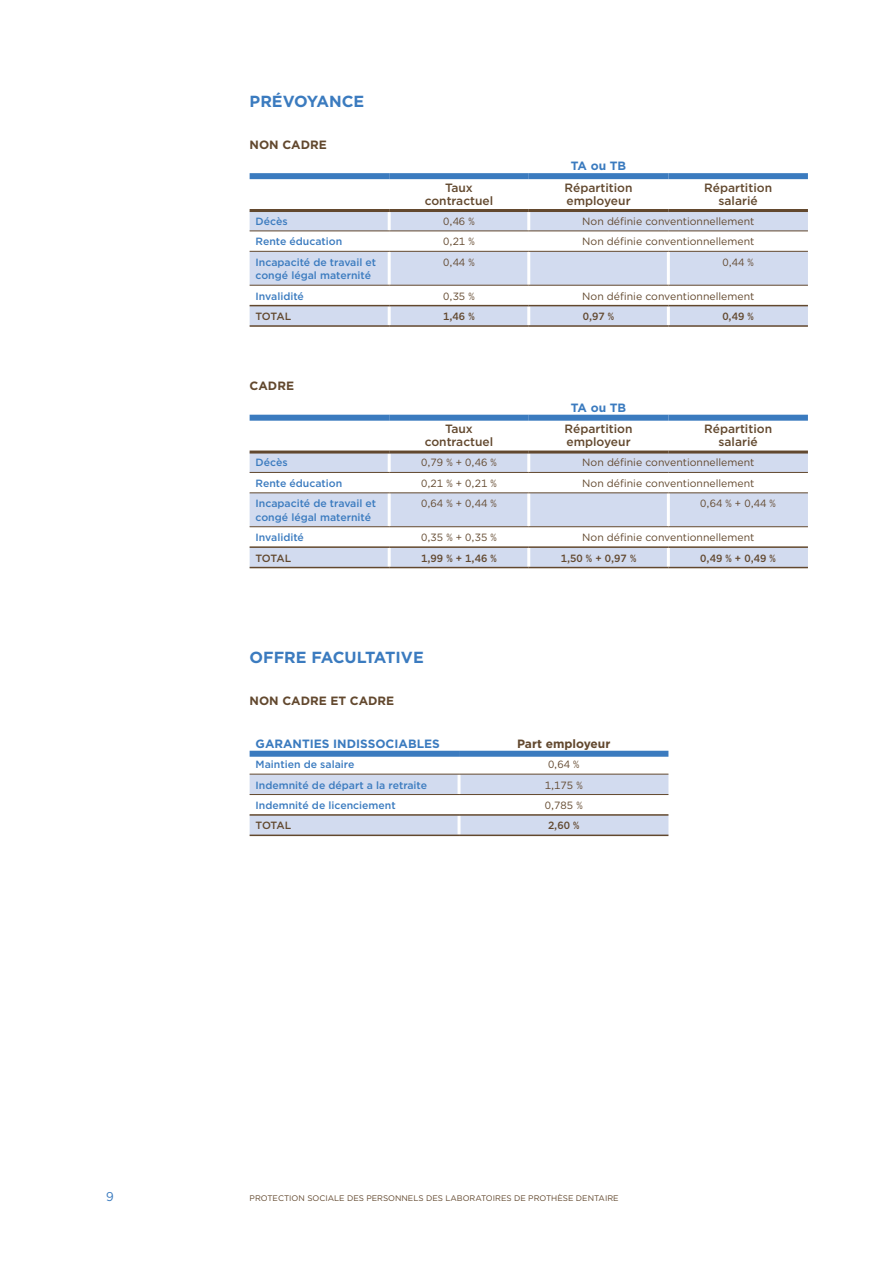
<style>
.page{position:relative;width:893px;height:1263px;background:#fff}
.page>*{position:absolute;margin:0;border:0;box-sizing:border-box;transform-origin:0 0}
.t1{font:700 16.05px "Gotham";color:#3b7bbf}
.t2{font:12.75px "Gotham";color:#3b7bbf}
.t3{font:500 12px/12.8px "Gotham";color:#62482e;text-align:center}
.t4{font:700 12px "Gotham";color:#62482e}
.t5{font:700 12px "Gotham";color:#3b7bbf}
.t6{font:10.5px "Gotham";color:#62482e}
.t7{font:500 10.5px/13.5px "Gotham";color:#3b7bbf}
.t8{font:500 10.5px "Gotham";color:#62482e}
.t9{font:8.1px "Gotham";color:#62482e}
</style>
<div class="page">
<svg style="left:250px;top:212px;width:558px;height:113px;fill:#d2dbef"></svg>
<hr style="left:388px;top:212px;width:3px;height:19px;background:#fff">
<hr style="left:527px;top:212px;width:3px;height:19px;background:#fff">
<hr style="left:388px;top:231px;width:3px;height:20px;background:#fff">
<hr style="left:527px;top:231px;width:3px;height:20px;background:#fff">
<hr style="left:388px;top:251px;width:3px;height:34px;background:#fff">
<hr style="left:527px;top:251px;width:3px;height:34px;background:#fff">
<hr style="left:667px;top:251px;width:3px;height:34px;background:#fff">
<hr style="left:388px;top:285px;width:3px;height:20px;background:#fff">
<hr style="left:527px;top:285px;width:3px;height:20px;background:#fff">
<hr style="left:388px;top:306px;width:3px;height:19px;background:#fff">
<hr style="left:527px;top:306px;width:3px;height:19px;background:#fff">
<hr style="left:667px;top:306px;width:3px;height:19px;background:#fff">
<div style="left:250px;top:173px;width:139px;height:6px;background:#3b7bbf"></div>
<div style="left:389px;top:173px;width:140px;height:6px;background:#3b7bbf"></div>
<div style="left:529px;top:173px;width:139px;height:6px;background:#3b7bbf"></div>
<div style="left:668px;top:173px;width:140px;height:6px;background:#3b7bbf"></div>
<hr style="left:250px;top:209px;width:139px;height:3px;background:#62482e">
<hr style="left:389px;top:209px;width:140px;height:3px;background:#62482e">
<hr style="left:529px;top:209px;width:139px;height:3px;background:#62482e">
<hr style="left:668px;top:209px;width:140px;height:3px;background:#62482e">
<hr style="left:250px;top:231px;width:139px;height:1px;background:#62482e">
<hr style="left:389px;top:231px;width:140px;height:1px;background:#62482e">
<hr style="left:529px;top:231px;width:139px;height:1px;background:#62482e">
<hr style="left:668px;top:231px;width:140px;height:1px;background:#62482e">
<hr style="left:250px;top:251px;width:139px;height:1px;background:#62482e">
<hr style="left:389px;top:251px;width:140px;height:1px;background:#62482e">
<hr style="left:529px;top:251px;width:139px;height:1px;background:#62482e">
<hr style="left:668px;top:251px;width:140px;height:1px;background:#62482e">
<hr style="left:250px;top:285px;width:139px;height:1px;background:#62482e">
<hr style="left:389px;top:285px;width:140px;height:1px;background:#62482e">
<hr style="left:529px;top:285px;width:139px;height:1px;background:#62482e">
<hr style="left:668px;top:285px;width:140px;height:1px;background:#62482e">
<hr style="left:250px;top:305px;width:139px;height:1px;background:#62482e">
<hr style="left:250px;top:325px;width:139px;height:2px;background:#62482e">
<hr style="left:389px;top:305px;width:140px;height:1px;background:#62482e">
<hr style="left:529px;top:305px;width:139px;height:1px;background:#62482e">
<hr style="left:389px;top:325px;width:140px;height:2px;background:#62482e">
<hr style="left:529px;top:325px;width:139px;height:2px;background:#62482e">
<hr style="left:668px;top:305px;width:140px;height:1px;background:#62482e">
<hr style="left:668px;top:325px;width:140px;height:2px;background:#62482e">
<svg style="left:250px;top:453px;width:558px;height:114px;fill:#d2dbef"></svg>
<hr style="left:388px;top:453px;width:3px;height:19px;background:#fff">
<hr style="left:527px;top:453px;width:3px;height:19px;background:#fff">
<hr style="left:388px;top:473px;width:3px;height:20px;background:#fff">
<hr style="left:527px;top:473px;width:3px;height:20px;background:#fff">
<hr style="left:388px;top:493px;width:3px;height:33px;background:#fff">
<hr style="left:527px;top:493px;width:3px;height:33px;background:#fff">
<hr style="left:667px;top:493px;width:3px;height:33px;background:#fff">
<hr style="left:388px;top:527px;width:3px;height:19px;background:#fff">
<hr style="left:527px;top:527px;width:3px;height:19px;background:#fff">
<hr style="left:388px;top:548px;width:3px;height:19px;background:#fff">
<hr style="left:527px;top:548px;width:3px;height:19px;background:#fff">
<hr style="left:667px;top:548px;width:3px;height:19px;background:#fff">
<div style="left:250px;top:415px;width:139px;height:6px;background:#3b7bbf"></div>
<div style="left:389px;top:415px;width:140px;height:6px;background:#3b7bbf"></div>
<div style="left:529px;top:415px;width:139px;height:6px;background:#3b7bbf"></div>
<div style="left:668px;top:415px;width:140px;height:6px;background:#3b7bbf"></div>
<hr style="left:250px;top:450px;width:139px;height:3px;background:#62482e">
<hr style="left:389px;top:450px;width:140px;height:3px;background:#62482e">
<hr style="left:529px;top:450px;width:139px;height:3px;background:#62482e">
<hr style="left:668px;top:450px;width:140px;height:3px;background:#62482e">
<hr style="left:250px;top:472px;width:139px;height:1px;background:#62482e">
<hr style="left:389px;top:472px;width:140px;height:1px;background:#62482e">
<hr style="left:529px;top:472px;width:139px;height:1px;background:#62482e">
<hr style="left:668px;top:472px;width:140px;height:1px;background:#62482e">
<hr style="left:250px;top:493px;width:139px;height:1px;background:#62482e">
<hr style="left:389px;top:493px;width:140px;height:1px;background:#62482e">
<hr style="left:529px;top:493px;width:139px;height:1px;background:#62482e">
<hr style="left:668px;top:493px;width:140px;height:1px;background:#62482e">
<hr style="left:250px;top:526px;width:139px;height:1px;background:#62482e">
<hr style="left:389px;top:526px;width:140px;height:1px;background:#62482e">
<hr style="left:529px;top:526px;width:139px;height:1px;background:#62482e">
<hr style="left:668px;top:526px;width:140px;height:1px;background:#62482e">
<hr style="left:250px;top:546px;width:139px;height:2px;background:#62482e">
<hr style="left:250px;top:567px;width:139px;height:1px;background:#62482e">
<hr style="left:389px;top:546px;width:140px;height:2px;background:#62482e">
<hr style="left:529px;top:546px;width:139px;height:2px;background:#62482e">
<hr style="left:389px;top:567px;width:140px;height:1px;background:#62482e">
<hr style="left:529px;top:567px;width:139px;height:1px;background:#62482e">
<hr style="left:668px;top:546px;width:140px;height:2px;background:#62482e">
<hr style="left:668px;top:567px;width:140px;height:1px;background:#62482e">
<svg style="left:250px;top:773px;width:418px;height:61px"></svg>
<div style="left:250px;top:751px;width:209px;height:6px;background:#3b7bbf"></div>
<div style="left:459px;top:751px;width:209px;height:6px;background:#3b7bbf"></div>
<hr style="left:250px;top:774px;width:209px;height:1px;background:#62482e">
<hr style="left:459px;top:774px;width:209px;height:1px;background:#62482e">
<hr style="left:250px;top:794px;width:209px;height:1px;background:#62482e">
<hr style="left:459px;top:794px;width:209px;height:1px;background:#62482e">
<hr style="left:250px;top:814px;width:209px;height:2px;background:#62482e">
<hr style="left:250px;top:834px;width:209px;height:2px;background:#62482e">
<hr style="left:459px;top:814px;width:209px;height:2px;background:#62482e">
<hr style="left:459px;top:834px;width:209px;height:2px;background:#62482e">
<h1 class="t1" style="left:250px;top:90px;width:116px">PRÉVOYANCE</h1>
<p class="t4" style="left:250px;top:136px;width:79px">NON CADRE</p>
<p class="t5" style="left:571px;top:158px;width:57px">TA ou TB</p>
<p class="t3" style="left:425px;top:181px;width:70px">Taux contractuel</p>
<p class="t3" style="left:565px;top:181px;width:69px;text-align:left">Répartition employeur</p>
<p class="t3" style="left:704px;top:181px;width:69px">Répartition salarié</p>
<p class="t7" style="left:256px;top:214px;width:33px">Décès</p>
<p class="t6" style="left:443px;top:214px;width:33px">0,46 %</p>
<p class="t6" style="left:582px;top:214px;width:174px">Non définie conventionnellement</p>
<p class="t7" style="left:256px;top:235px;width:88px">Rente éducation</p>
<p class="t6" style="left:443px;top:235px;width:33px">0,21 %</p>
<p class="t6" style="left:582px;top:235px;width:174px">Non définie conventionnellement</p>
<p class="t7" style="left:256px;top:255px;width:122px">Incapacité de travail et congé légal maternité</p>
<p class="t6" style="left:443px;top:255px;width:33px">0,44 %</p>
<p class="t6" style="left:722px;top:255px;width:33px">0,44 %</p>
<p class="t7" style="left:256px;top:289px;width:50px">Invalidité</p>
<p class="t6" style="left:443px;top:289px;width:33px">0,35 %</p>
<p class="t6" style="left:582px;top:289px;width:174px">Non définie conventionnellement</p>
<p class="t8" style="left:256px;top:309px;width:37px">TOTAL</p>
<p class="t8" style="left:443px;top:309px;width:33px">1,46 %</p>
<p class="t8" style="left:583px;top:309px;width:33px">0,97 %</p>
<p class="t8" style="left:722px;top:309px;width:33px">0,49 %</p>
<p class="t4" style="left:250px;top:378px;width:46px">CADRE</p>
<p class="t5" style="left:571px;top:399px;width:57px">TA ou TB</p>
<p class="t3" style="left:425px;top:422px;width:70px">Taux contractuel</p>
<p class="t3" style="left:565px;top:422px;width:69px;text-align:left">Répartition employeur</p>
<p class="t3" style="left:704px;top:422px;width:69px">Répartition salarié</p>
<p class="t7" style="left:256px;top:456px;width:33px">Décès</p>
<p class="t6" style="left:421px;top:456px;width:77px">0,79 % + 0,46 %</p>
<p class="t6" style="left:582px;top:456px;width:174px">Non définie conventionnellement</p>
<p class="t7" style="left:256px;top:476px;width:88px">Rente éducation</p>
<p class="t6" style="left:421px;top:476px;width:77px">0,21 % + 0,21 %</p>
<p class="t6" style="left:582px;top:476px;width:174px">Non définie conventionnellement</p>
<p class="t7" style="left:256px;top:497px;width:122px">Incapacité de travail et congé légal maternité</p>
<p class="t6" style="left:421px;top:497px;width:77px">0,64 % + 0,44 %</p>
<p class="t6" style="left:700px;top:497px;width:77px">0,64 % + 0,44 %</p>
<p class="t7" style="left:256px;top:530px;width:50px">Invalidité</p>
<p class="t6" style="left:421px;top:531px;width:77px">0,35 % + 0,35 %</p>
<p class="t6" style="left:582px;top:531px;width:174px">Non définie conventionnellement</p>
<p class="t8" style="left:256px;top:551px;width:37px">TOTAL</p>
<p class="t8" style="left:421px;top:551px;width:77px">1,99 % + 1,46 %</p>
<p class="t8" style="left:561px;top:551px;width:77px">1,50 % + 0,97 %</p>
<p class="t8" style="left:700px;top:551px;width:77px">0,49 % + 0,49 %</p>
<h1 class="t1" style="left:250px;top:647px;width:176px">OFFRE FACULTATIVE</h1>
<p class="t4" style="left:250px;top:693px;width:146px">NON CADRE ET CADRE</p>
<p class="t5" style="left:256px;top:735px;width:186px">GARANTIES INDISSOCIABLES</p>
<p class="t4" style="left:517px;top:735px;width:95px">Part employeur</p>
<p class="t7" style="left:256px;top:757px;width:100px">Maintien de salaire</p>
<p class="t6" style="left:548px;top:758px;width:33px">0,64 %</p>
<p class="t7" style="left:256px;top:778px;width:173px">Indemnité de départ a la retraite</p>
<p class="t6" style="left:545px;top:778px;width:39px">1,175 %</p>
<p class="t7" style="left:256px;top:798px;width:142px">Indemnité de licenciement</p>
<p class="t6" style="left:545px;top:798px;width:39px">0,785 %</p>
<p class="t8" style="left:256px;top:819px;width:37px">TOTAL</p>
<p class="t8" style="left:548px;top:819px;width:33px">2,60 %</p>
<p class="t2" style="left:106px;top:1189px;width:9px">9</p>
<p class="t9" style="left:250px;top:1193px;width:370px">PROTECTION SOCIALE DES PERSONNELS DES LABORATOIRES DE PROTHÈSE DENTAIRE</p>
</div>
